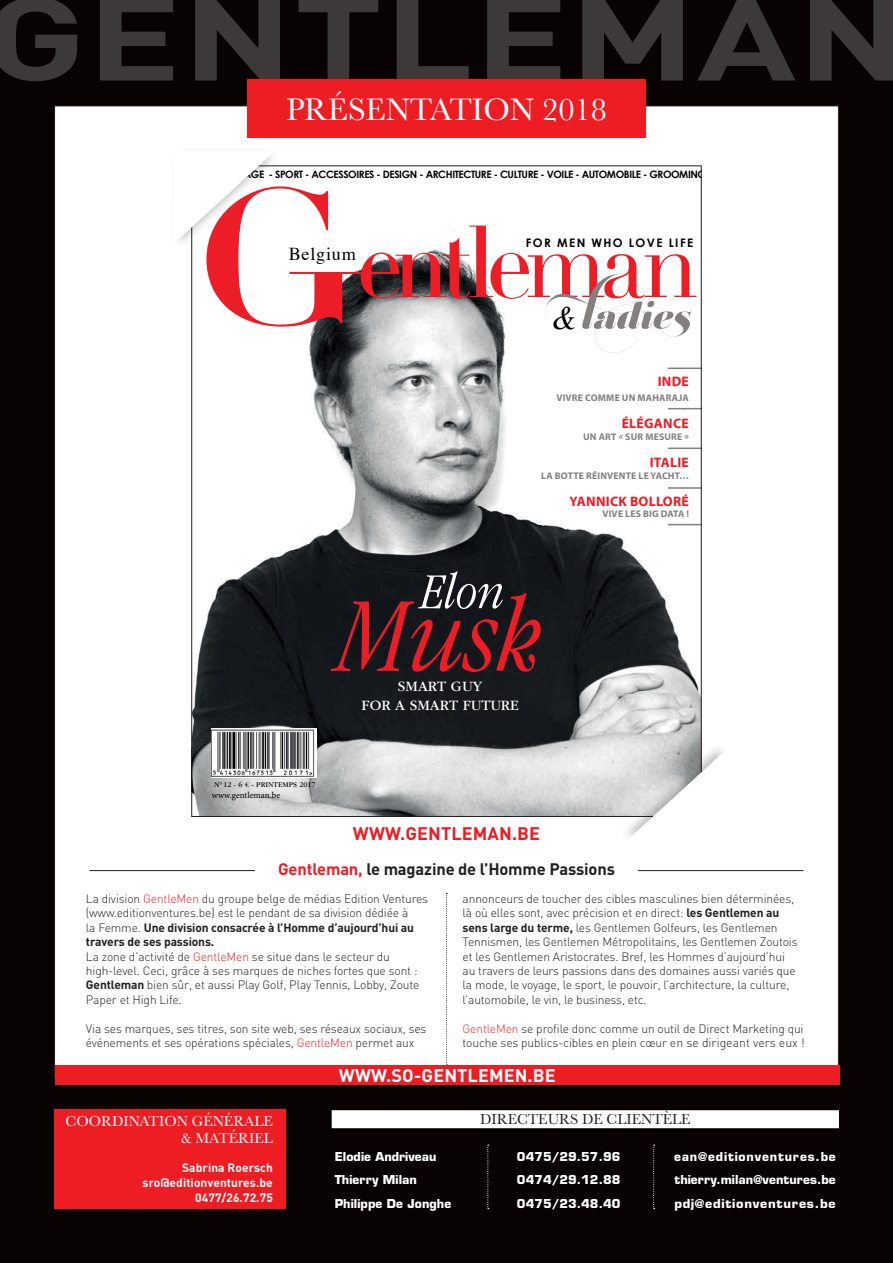
<style>
.page{position:relative;width:893px;height:1263px;background:#080302}
.page>*{position:absolute;margin:0;border:0;box-sizing:border-box;transform-origin:0 0}
.t1{font:700 116.1px "DIN";letter-spacing:.005em;color:#3c3938;scale:1.34 1}
.t2{font:italic 300 condensed 110.25px "ITC Garamond Std";color:#ec1d26}
.t3{font:italic 300 condensed 52.2px "ITC Garamond Std";color:#fff}
.t4{font:italic 32.7px "Times";color:#000001}
.t5{font:32.4px "Baskerville";color:#fff}
.t6{font:18.15px "Times";letter-spacing:.04em;color:#000001}
.t7{font:700 18px "DIN";letter-spacing:.005em;color:#fff}
.t8{font:700 18px "DIN";letter-spacing:.005em;color:#ee1d23}
.t9{font:700 16.5px "DIN";letter-spacing:-.01em;color:#231f20}
.t10{font:15px/16.4px "Baskerville";color:#fff;text-align:right}
.t11{font:15px "Baskerville";color:#231f20}
.t12{font:14.85px/19.8px "ITC Garamond Std";color:#fff;text-align:center}
.t13{font:700 13.8px "Myriad Pro";letter-spacing:.02em;color:#ec1d26}
.t14{font:300 12px/14.4px "DIN";letter-spacing:-.01em;color:#231f20}
.t15{font:700 12px "Eurostile";letter-spacing:.005em;color:#fff}
.t16{font:700 12px/15px "DIN";letter-spacing:.005em;color:#fff;text-align:right}
.t17{font:700 12px "Eurostile";letter-spacing:.07em;color:#fff}
.t18{font:700 12px "Eurostile";letter-spacing:.06em;color:#fff;scale:1.04 1}
.t19{font:700 11.7px "Century Gothic";letter-spacing:.12em;color:#000001}
.t20{font:700 10.2px "Century Gothic";letter-spacing:-.04em;color:#000001}
.t21{font:700 9.6px "Myriad Pro";letter-spacing:.02em;color:#83807f}
.t22{font:9px "Minion Pro";color:#000001}
.t23{font:7.5px "ITC Garamond Std";color:#000001}
.s1{color:#ee1d23}
.s2{font-weight:700}
.s3{color:#ee2e2b}
.s4{font-size:12.3px}
</style>
<div class="page">
<div style="left:55px;top:106px;width:783px;height:971px;background:#fff"></div>
<svg style="left:487px;top:1145px;width:2px;height:64px"></svg>
<svg style="left:653px;top:1145px;width:2px;height:64px"></svg>
<svg style="left:446px;top:893px;width:1px;height:172px"></svg>
<hr style="left:494px;top:870px;width:309px;height:1px;background:#231f20">
<hr style="left:90px;top:870px;width:309px;height:1px;background:#231f20">
<div style="left:255px;top:854px;width:383px;height:19px;background:#fff"></div>
<img style="left:193px;top:295px;width:507px;height:520px">
<hr style="left:668px;top:448px;width:33px;height:1px;background:#83807f">
<hr style="left:668px;top:487px;width:33px;height:2px;background:#83807f">
<hr style="left:668px;top:368px;width:33px;height:1px;background:#83807f">
<hr style="left:668px;top:408px;width:33px;height:1px;background:#83807f">
<hr style="left:668px;top:524px;width:33px;height:1px;background:#83807f">
<img style="left:212px;top:728px;width:104px;height:50px">
<svg style="left:179px;top:156px;width:517px;height:197px"></svg>
<div style="left:619px;top:741px;width:110px;height:103px;background:#231f20;opacity:.3"></div>
<svg style="left:624px;top:749px;width:104px;height:94px"></svg>
<div style="left:54px;top:1109px;width:232px;height:100px;background:#ee1d23"></div>
<div style="left:247px;top:79px;width:398px;height:59px;background:#ee1d23"></div>
<div style="left:332px;top:1110px;width:507px;height:18px;background:#fff"></div>
<div style="left:55px;top:1065px;width:785px;height:20px;background:#ee1d23"></div>
<h1 class="t1" style="left:-15px;top:-37px;width:690px">GENTLEMAN</h1>
<h3 class="t5" style="left:286px;top:88px;width:322px">PRÉSENTATION 2018</h3>
<p class="t20" style="left:186px;top:168px;width:522px">MODE - VOYAGE - SPORT - ACCESSOIRES - DESIGN - ARCHITECTURE - CULTURE - VOILE - AUTOMOBILE - GROOMING</p>
<h3 class="t6" style="left:289px;top:237px;width:69px">Belgium</h3>
<p class="t19" style="left:526px;top:236px;width:169px">FOR MEN WHO LOVE LIFE</p>
<h3 class="t4" style="left:551px;top:289px;width:27px">&amp;</h3>
<p class="t13" style="left:658px;top:373px;width:33px">INDE</p>
<p class="t21" style="left:556px;top:392px;width:134px">VIVRE COMME UN MAHARAJA</p>
<p class="t13" style="left:622px;top:415px;width:69px">ÉLÉGANCE</p>
<p class="t21" style="left:583px;top:431px;width:107px">UN ART « SUR MESURE »</p>
<p class="t13" style="left:650px;top:453px;width:41px">ITALIE</p>
<p class="t21" style="left:541px;top:469px;width:149px">LA BOTTE RÉINVENTE LE YACHT…</p>
<p class="t13" style="left:570px;top:492px;width:121px">YANNICK BOLLORÉ</p>
<p class="t21" style="left:602px;top:508px;width:88px">VIVE LES BIG DATA !</p>
<h3 class="t3" style="left:420px;top:563px;width:86px">Elon</h3>
<h2 class="t2" style="left:338px;top:576px;width:207px">Musk</h2>
<p class="t23" style="left:214px;top:781px;width:103px">N°12 - 6 € - PRINTEMPS 2017</p>
<p class="t22" style="left:212px;top:789px;width:70px">www.gentleman.be</p>
<p class="t12" style="left:362px;top:676px;width:159px">SMART GUY<br>FOR A SMART FUTURE</p>
<h3 class="t8" style="left:353px;top:821px;width:189px">WWW.GENTLEMAN.BE</h3>
<h3 class="t9" style="left:278px;top:858px;width:338px"><span class="s1">Gentleman,</span> le magazine de l’Homme Passions</h3>
<p class="t14" style="left:86px;top:891px;width:344px">La division <span class="s1">GentleMen</span> du groupe belge de médias Edition Ventures (www.editionventures.be) est le pendant de sa division dédiée à<br>la Femme. <span class="s2">Une division consacrée à l’Homme d’aujourd’hui au travers de ses passions.<br></span>La zone d’activité de <span class="s1">GentleMen</span> se situe dans le secteur du high-level. Ceci, grâce à ses marques de niches fortes que sont :<br><span class="s2">Gentleman</span> bien sûr, et aussi Play Golf, Play Tennis, Lobby, Zoute Paper et High Life.</p>
<p class="t14" style="left:86px;top:1021px;width:342px">Via ses marques, ses titres, son site web, ses réseaux sociaux, ses événements et ses opérations spéciales, <span class="s1">GentleMen</span> permet aux</p>
<p class="t14" style="left:463px;top:891px;width:337px">annonceurs de toucher des cibles masculines bien déterminées, là où elles sont, avec précision et en direct: <span class="s2">les Gentlemen au sens large du terme,</span> les Gentlemen Golfeurs, les Gentlemen Tennismen, les Gentlemen Métropolitains, les Gentlemen Zoutois et les Gentlemen Aristocrates. Bref, les Hommes d’aujourd’hui au travers de leurs passions dans des domaines aussi variés que la mode, le voyage, le sport, le pouvoir, l’architecture, la culture, l’automobile, le vin, le business, etc.</p>
<p class="t14" style="left:463px;top:1021px;width:344px"><span class="s3">GentleMen</span> se profile donc comme un outil de Direct Marketing qui touche ses publics-cibles en plein cœur <span class="s4">en se dirigeant vers eux !</span></p>
<p class="t10" style="left:66px;top:1114px;width:209px">COORDINATION GÉNÉRALE &amp; MATÉRIEL</p>
<p class="t16" style="left:143px;top:1160px;width:132px">Sabrina Roersch sro@editionventures.be<br>0477/26.72.75</p>
<h3 class="t7" style="left:339px;top:1064px;width:218px">WWW.SO-GENTLEMEN.BE</h3>
<p class="t11" style="left:480px;top:1109px;width:212px">DIRECTEURS DE CLIENTÈLE</p>
<p class="t15" style="left:335px;top:1149px;width:103px">Elodie Andriveau</p>
<p class="t15" style="left:517px;top:1149px;width:105px">0475/29.57.96</p>
<p class="t17" style="left:674px;top:1149px;width:163px">ean@editionventures.be</p>
<p class="t15" style="left:335px;top:1172px;width:84px">Thierry Milan</p>
<p class="t15" style="left:517px;top:1172px;width:105px">0474/29.12.88</p>
<p class="t15" style="left:674px;top:1172px;width:163px">thierry.milan@ventures.be</p>
<p class="t15" style="left:335px;top:1196px;width:118px">Philippe De Jonghe</p>
<p class="t15" style="left:517px;top:1196px;width:105px">0475/23.48.40</p>
<p class="t18" style="left:674px;top:1196px;width:157px">pdj@editionventures.be</p>
</div>
